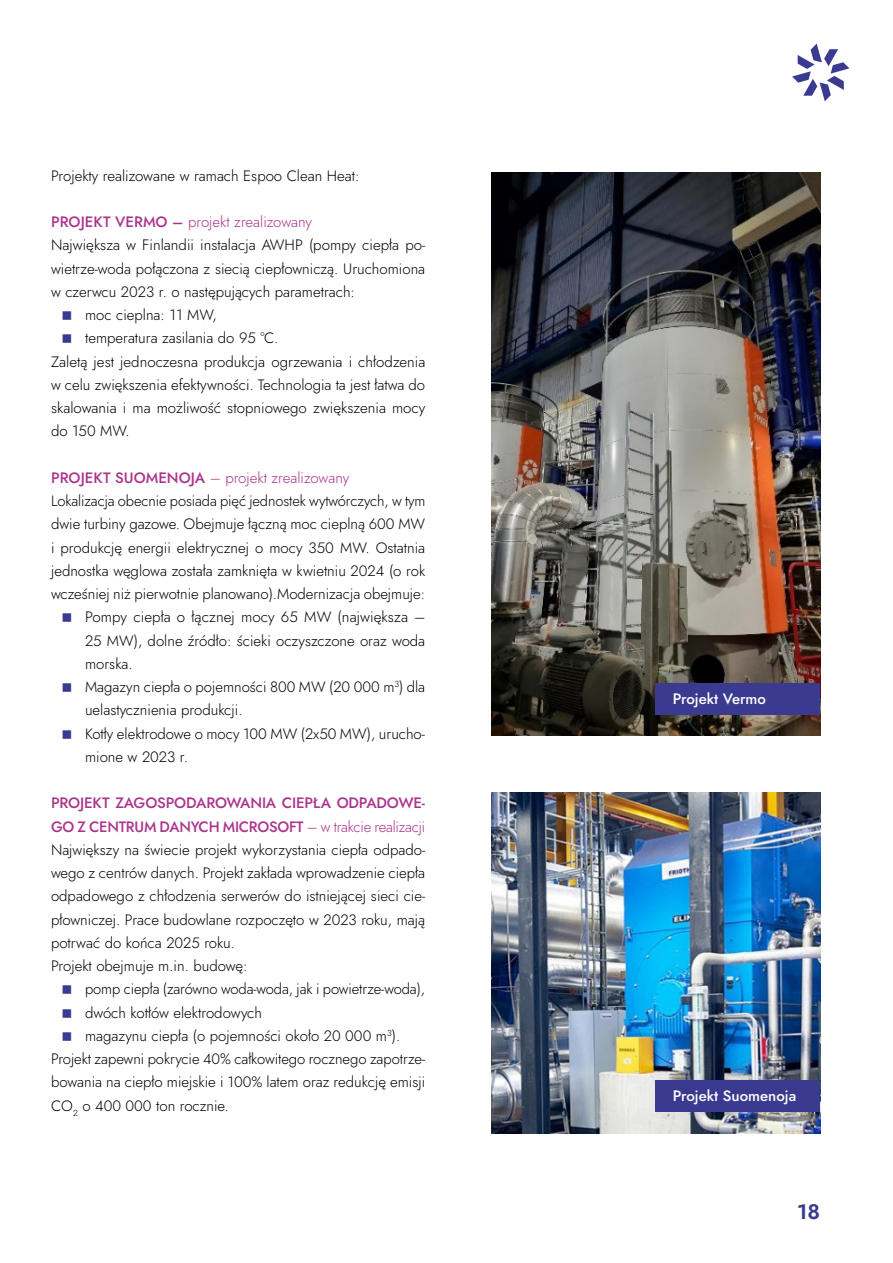
<style>
.page{position:relative;width:893px;height:1263px;background:#fff}
.page>*{position:absolute;margin:0;border:0;box-sizing:border-box;transform-origin:0 0}
.t1{font:600 21px "Jost";color:#3a3b90}
.t2{font:300 15px/23.2px "Jost";color:#000}
.t3{font:300 15px "Jost";color:#ab358c}
.t4{font:500 15px "Jost";color:#fff}
.s1{font-weight:500}
.s2{font-weight:500;color:#ab358c}
.s3{color:#ab358c}
</style>
<div class="page">
<svg style="left:792px;top:44px;width:57px;height:57px"></svg>
<img style="left:491px;top:172px;width:329px;height:563px">
<img style="left:491px;top:792px;width:329px;height:341px">
<div style="left:656px;top:683px;width:164px;height:31px;background:#3a3b90"></div>
<div style="left:656px;top:1080px;width:164px;height:32px;background:#3a3b90"></div>
<p class="t2" style="left:51px;top:164px;width:310px">Projekty realizowane w ramach Espoo Clean Heat:</p>
<p class="t3" style="left:51px;top:212px;width:263px"><span class="s1">PROJEKT VERMO –</span> projekt zrealizowany</p>
<p class="t2" style="left:51px;top:234px;width:376px">Największa w Finlandii instalacja AWHP (pompy ciepła po-</p>
<p class="t2" style="left:51px;top:257px;width:376px">wietrze-woda połączona z siecią ciepłowniczą. Uruchomiona</p>
<p class="t2" style="left:51px;top:280px;width:306px">w czerwcu 2023 r. o następujących parametrach:</p>
<p class="t2" style="left:85px;top:303px;width:133px">moc cieplna: 11 MW,</p>
<p class="t2" style="left:85px;top:327px;width:195px">temperatura zasilania do 95 °C.</p>
<p class="t2" style="left:51px;top:350px;width:376px">Zaletą jest jednoczesna produkcja ogrzewania i chłodzenia</p>
<p class="t2" style="left:51px;top:373px;width:376px">w celu zwiększenia efektywności. Technologia ta jest łatwa do</p>
<p class="t2" style="left:51px;top:396px;width:376px">skalowania i ma możliwość stopniowego zwiększenia mocy</p>
<p class="t2" style="left:51px;top:420px;width:80px">do 150 MW.</p>
<p class="t3" style="left:51px;top:467px;width:300px"><span class="s1">PROJEKT SUOMENOJA</span> – projekt zrealizowany</p>
<p class="t2" style="left:51px;top:489px;width:376px">Lokalizacja obecnie posiada pięć jednostek wytwórczych, w tym</p>
<p class="t2" style="left:51px;top:513px;width:376px">dwie turbiny gazowe. Obejmuje łączną moc cieplną 600 MW</p>
<p class="t2" style="left:51px;top:536px;width:376px">i produkcję energii elektrycznej o mocy 350 MW. Ostatnia</p>
<p class="t2" style="left:51px;top:559px;width:376px">jednostka węglowa została zamknięta w kwietniu 2024 (o rok</p>
<p class="t2" style="left:51px;top:582px;width:376px">wcześniej niż pierwotnie planowano).Modernizacja obejmuje:</p>
<p class="t2" style="left:85px;top:606px;width:342px">Pompy ciepła o łącznej mocy 65 MW (największa –</p>
<p class="t2" style="left:85px;top:629px;width:342px">25 MW), dolne źródło: ścieki oczyszczone oraz woda</p>
<p class="t2" style="left:85px;top:652px;width:49px">morska.</p>
<p class="t2" style="left:85px;top:675px;width:342px">Magazyn ciepła o pojemności 800 MW (20 000 m<sup>3</sup>) dla</p>
<p class="t2" style="left:85px;top:699px;width:159px">uelastycznienia produkcji.</p>
<p class="t2" style="left:85px;top:722px;width:341px">Kotły elektrodowe o mocy 100 MW (2x50 MW), urucho-</p>
<p class="t2" style="left:85px;top:745px;width:104px">mione w 2023 r.</p>
<p class="t2" style="left:51px;top:792px;width:376px"><span class="s2">PROJEKT ZAGOSPODAROWANIA CIEPŁA ODPADOWE-GO Z CENTRUM DANYCH MICROSOFT</span> <span class="s3">– w trakcie realizacji </span>Największy na świecie projekt wykorzystania ciepła odpado&shy;wego z centrów danych. Projekt zakłada wprowadzenie ciepła odpadowego z chłodzenia serwerów do istniejącej sieci cie&shy;płowniczej. Prace budowlane rozpoczęto w 2023 roku, mają potrwać do końca 2025 roku.<br>Projekt obejmuje m.in. budowę:</p>
<p class="t2" style="left:85px;top:978px;width:342px">pomp ciepła (zarówno woda-woda, jak i powietrze-woda),</p>
<p class="t2" style="left:85px;top:1001px;width:179px">dwóch kotłów elektrodowych</p>
<p class="t2" style="left:85px;top:1024px;width:317px">magazynu ciepła (o pojemności około 20 000 m<sup>3</sup>).</p>
<p class="t2" style="left:51px;top:1047px;width:376px">Projekt zapewni pokrycie 40% całkowitego rocznego zapotrze-</p>
<p class="t2" style="left:51px;top:1071px;width:376px">bowania na ciepło miejskie i 100% latem oraz redukcję emisji</p>
<p class="t2" style="left:51px;top:1094px;width:179px">CO<sub>2</sub> o 400 000 ton rocznie.</p>
<p class="t4" style="left:673px;top:688px;width:95px">Projekt Vermo</p>
<p class="t4" style="left:673px;top:1086px;width:125px">Projekt Suomenoja</p>
<h1 class="t1" style="left:797px;top:1197px;width:24px">18</h1>
</div>
